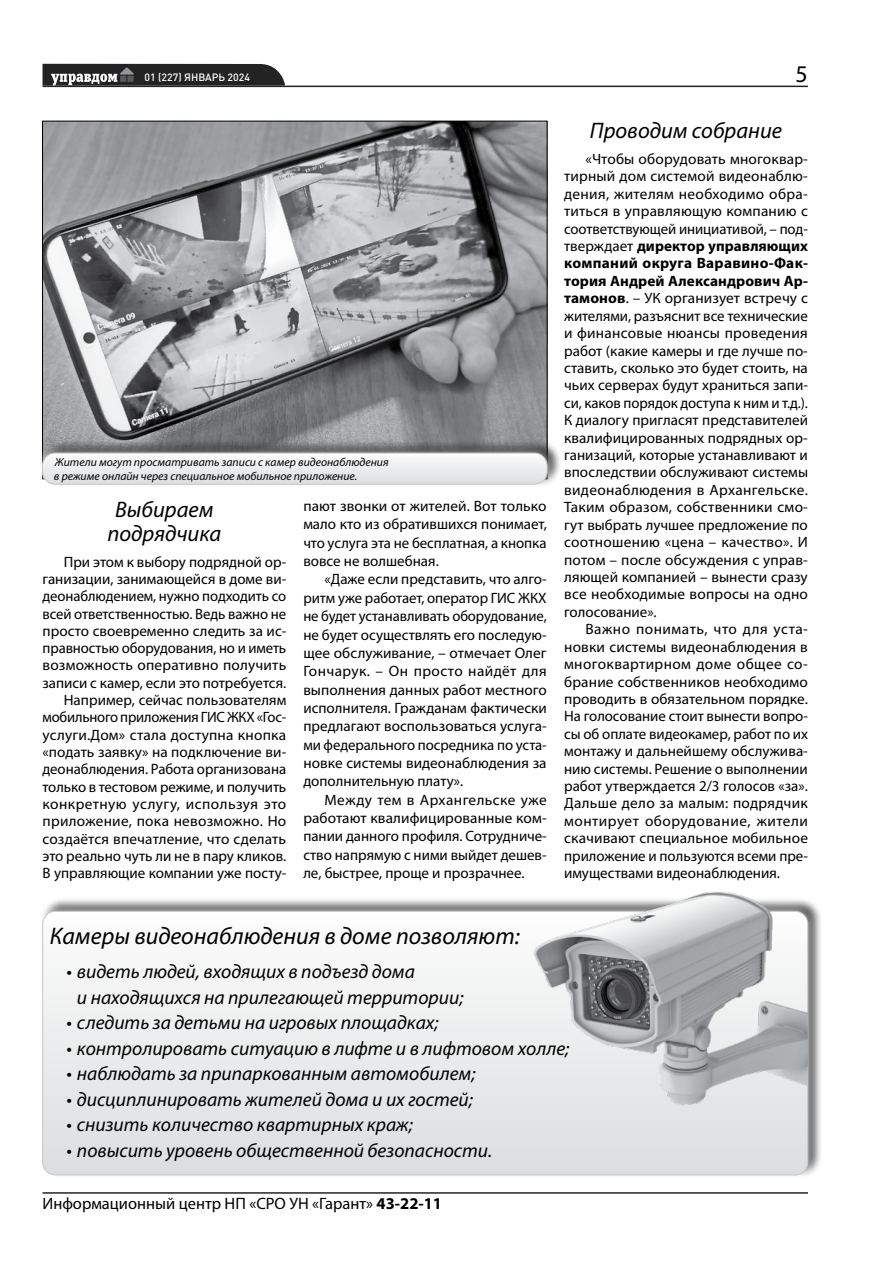
<style>
.page{position:relative;width:893px;height:1263px;background:#fff}
.page>*{position:absolute;margin:0;border:0;box-sizing:border-box;transform-origin:0 0}
.t1{font:italic 24px "Myriad Pro";color:#000}
.t2{font:24px "Myriad Pro";color:#000}
.t3{font:italic 22.5px/24px "Myriad Pro";color:#000;text-align:center}
.t4{font:italic 19.5px/25.5px "Myriad Pro";color:#000}
.t5{font:16.5px "Myriad Pro";color:#000}
.t6{font:15px/17.4px "Myriad Pro";color:#000;text-align:justify}
.t7{font:italic 11.7px/13.5px "Myriad Pro";color:#000}
.t8{font:500 10.5px "DIN Pro";color:#fff}
.s1{font-weight:700}
</style>
<div class="page">
<hr style="left:43px;top:86px;width:765px;height:1px;background:#242324">
<hr style="left:43px;top:1192px;width:765px;height:2px;background:#242324">
<svg style="left:43px;top:64px;width:242px;height:22px;background:#3d3c3d"></svg>
<img style="left:44px;top:123px;width:501px;height:316px">
<div style="left:33px;top:901px;width:784px;height:284px;background:#fff;opacity:.75"></div>
<svg style="left:43px;top:911px;width:765px;height:264px"></svg>
<img style="left:523px;top:891px;width:285px;height:233px">
<div style="left:41px;top:439px;width:521px;height:48px;background:#000;opacity:.75"></div>
<div style="left:33px;top:443px;width:524px;height:51px;background:#fff;opacity:.75"></div>
<svg style="left:43px;top:453px;width:504px;height:31px"></svg>
<div style="left:42px;top:453px;width:505px;height:31px;border:1px solid #c6c8ca;border-radius:13px"></div>
<p class="t8" style="left:145px;top:70px;width:107px">01 (227) ЯНВАРЬ 2024</p>
<h1 class="t2" style="left:796px;top:61px;width:14px">5</h1>
<p class="t7" style="left:54px;top:456px;width:336px">Жители могут просматривать записи с камер видеонаблюдения в режиме онлайн через специальное мобильное приложение.</p>
<h2 class="t3" style="left:107px;top:498px;width:115px">Выбираем подрядчика</h2>
<p class="t6" style="left:43px;top:553px;width:245px;text-align:right">При этом к выбору подрядной ор&shy;ганизации, занимающейся в доме ви&shy;деонаблюдением, нужно подходить со всей ответственностью. Ведь важно не просто своевременно следить за ис&shy;правностью оборудования, но и иметь возможность оперативно получить записи с камер, если это потребуется.<br>Например, сейчас пользователям мобильного приложения ГИС ЖКХ «Гос&shy;услуги.Дом» стала доступна кнопка «подать заявку» на подключение ви&shy;деонаблюдения. Работа организована только в тестовом режиме, и получить конкретную услугу, используя это приложение, пока невозможно. Но создаётся впечатление, что сделать это реально чуть ли не в пару кликов.<br>В управляющие компании уже посту-</p>
<p class="t6" style="left:303px;top:497px;width:245px;line-height:18.3px">пают звонки от жителей. Вот только мало кто из обратившихся понимает, что услуга эта не бесплатная, а кнопка вовсе не волшебная.</p>
<p class="t6" style="left:303px;top:571px;width:245px;line-height:18.3px;text-indent:21px">«Даже если представить, что алго&shy;ритм уже работает, оператор ГИС ЖКХ не будет устанавливать оборудование, не будет осуществлять его последую&shy;щее обслуживание, – отмечает Олег Гончарук. – Он просто найдёт для выполнения данных работ местного исполнителя. Гражданам фактически предлагают воспользоваться услуга&shy;ми федерального посредника по уста&shy;новке системы видеонаблюдения за дополнительную плату».</p>
<p class="t6" style="left:303px;top:791px;width:245px;line-height:18.3px;text-indent:21px">Между тем в Архангельске уже работают квалифицированные ком&shy;пании данного профиля. Сотрудниче&shy;ство напрямую с ними выйдет дешев&shy;ле, быстрее, проще и прозрачнее.</p>
<h2 class="t3" style="left:590px;top:119px;width:194px">Проводим собрание</h2>
<p class="t6" style="left:564px;top:150px;width:245px;text-indent:21px">«Чтобы оборудовать многоквар&shy;тирный дом системой видеонаблю&shy;дения, жителям необходимо обра&shy;титься в управляющую компанию с соответствующей инициативой, – под&shy;тверждает <span class="s1">директор управляющих компаний округа Варавино-Фак&shy;тория Андрей Александрович Ар&shy;тамонов</span>. – УК организует встречу с жителями, разъяснит все технические и финансовые нюансы проведения работ (какие камеры и где лучше по&shy;ставить, сколько это будет стоить, на чьих серверах будут храниться запи&shy;си, каков порядок доступа к ним и т.д.).<br>К диалогу пригласят представителей квалифицированных подрядных ор&shy;ганизаций, которые устанавливают и впоследствии обслуживают системы видеонаблюдения в Архангельске.<br>Таким образом, собственники смо&shy;гут выбрать лучшее предложение по соотношению «цена – качество». И потом – после обсуждения с управ&shy;ляющей компанией – вынести сразу все необходимые вопросы на одно голосование».</p>
<p class="t6" style="left:564px;top:621px;width:245px;text-indent:21px">Важно понимать, что для уста&shy;новки системы видеонаблюдения в многоквартирном доме общее со&shy;брание собственников необходимо проводить в обязательном порядке.<br>На голосование стоит вынести вопро&shy;сы об оплате видеокамер, работ по их монтажу и дальнейшему обслужива&shy;нию системы. Решение о выполнении работ утверждается 2/3 голосов «за».<br>Дальше дело за малым: подрядчик монтирует оборудование, жители скачивают специальное мобильное приложение и пользуются всеми пре&shy;имуществами видеонаблюдения.</p>
<h1 class="t1" style="left:50px;top:923px;width:471px">Камеры видеонаблюдения в доме позволяют:</h1>
<h3 class="t4" style="left:77px;top:959px;width:388px;text-indent:-10px">• видеть людей, входящих в подъезд дома<br>и находящихся на прилегающей территории;</h3>
<h3 class="t4" style="left:66px;top:1010px;width:374px">• следить за детьми на игровых площадках;</h3>
<h3 class="t4" style="left:66px;top:1036px;width:504px">• контролировать ситуацию в лифте и в лифтовом холле;</h3>
<h3 class="t4" style="left:66px;top:1061px;width:411px">• наблюдать за припаркованным автомобилем;</h3>
<h3 class="t4" style="left:66px;top:1087px;width:408px">• дисциплинировать жителей дома и их гостей;</h3>
<h3 class="t4" style="left:66px;top:1112px;width:348px">• снизить количество квартирных краж;</h3>
<h3 class="t4" style="left:66px;top:1138px;width:427px">• повысить уровень общественной безопасности.</h3>
<p class="t5" style="left:43px;top:1194px;width:401px">Информационный центр НП «СРО УН «Гарант» <span class="s1">43-22-11</span></p>
</div>
